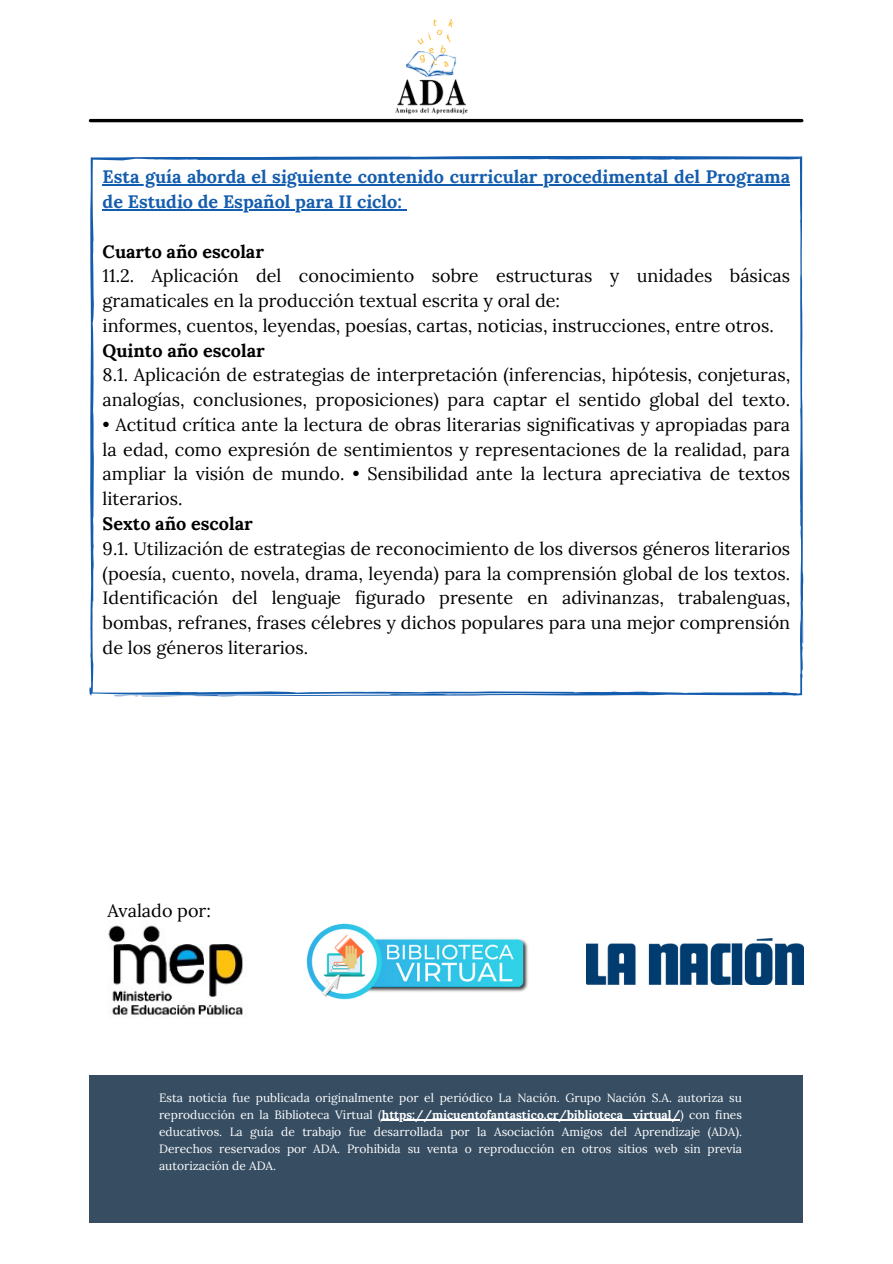
<style>
.page{position:relative;width:893px;height:1264px;background:#fff}
.page>*{position:absolute;margin:0;border:0;box-sizing:border-box;transform-origin:0 0}
.t1{font:18px/24.8px "Lora";color:#000}
.t2{font:700 18px/24.8px "Lora";color:#145dae}
.t3{font:700 18px "Lora";color:#000}
.t4{font:12px/17px "Lora";color:#fff;text-align:justify}
.s1{font-weight:700}
</style>
<div class="page">
<div style="left:89px;top:1075px;width:713px;height:147px;background:#364d62"></div>
<img style="left:395px;top:20px;width:72px;height:103px">
<img style="left:586px;top:938px;width:217px;height:46px">
<img style="left:306px;top:923px;width:222px;height:77px">
<svg style="left:89px;top:156px;width:714px;height:540px"></svg>
<hr style="left:103px;top:184px;width:687px;height:1px;background:#145dae">
<hr style="left:103px;top:209px;width:299px;height:1px;background:#145dae">
<img style="left:108px;top:925px;width:135px;height:90px">
<hr style="left:382px;top:1119px;width:298px;height:1px;background:#fff">
<hr style="left:90px;top:119px;width:711px;height:3px;background:#000">
<p class="t2" style="left:103px;top:164px;width:689px">Esta guía aborda el siguiente contenido curricular procedimental del Programa de Estudio de Español para II ciclo:</p>
<p class="t3" style="left:103px;top:239px;width:163px">Cuarto año escolar</p>
<p class="t1" style="left:103px;top:263px;width:689px">11.2. Aplicación del conocimiento sobre estructuras y unidades básicas gramaticales en la producción textual escrita y oral de:</p>
<p class="t1" style="left:103px;top:313px;width:672px">informes, cuentos, leyendas, poesías, cartas, noticias, instrucciones, entre otros.</p>
<p class="t3" style="left:103px;top:338px;width:164px">Quinto año escolar</p>
<p class="t1" style="left:103px;top:362px;width:689px">8.1. Aplicación de estrategias de interpretación (inferencias, hipótesis, conjeturas, analogías, conclusiones, proposiciones) para captar el sentido global del texto.</p>
<p class="t1" style="left:103px;top:412px;width:689px;text-align:justify">• Actitud crítica ante la lectura de obras literarias significativas y apropiadas para la edad, como expresión de sentimientos y representaciones de la realidad, para ampliar la visión de mundo. • Sensibilidad ante la lectura apreciativa de textos literarios.</p>
<p class="t3" style="left:103px;top:512px;width:152px">Sexto año escolar</p>
<p class="t1" style="left:103px;top:536px;width:689px;text-align:justify">9.1. Utilización de estrategias de reconocimiento de los diversos géneros literarios (poesía, cuento, novela, drama, leyenda) para la comprensión global de los textos.<br>Identificación del lenguaje figurado presente en adivinanzas, trabalenguas, bombas, refranes, frases célebres y dichos populares para una mejor comprensión de los géneros literarios.</p>
<p class="t1" style="left:107px;top:898px;width:105px">Avalado por:</p>
<p class="t4" style="left:159px;top:1088px;width:584px">Esta noticia fue publicada originalmente por el periódico La Nación. Grupo Nación S.A. autoriza su reproducción en la Biblioteca Virtual (<span class="s1">https://micuentofantastico.cr/biblioteca_virtual/</span>) con fines educativos. La guía de trabajo fue desarrollada por la Asociación Amigos del Aprendizaje (ADA).<br>Derechos reservados por ADA. Prohibida su venta o reproducción en otros sitios web sin previa autorización de ADA.</p>
</div>
